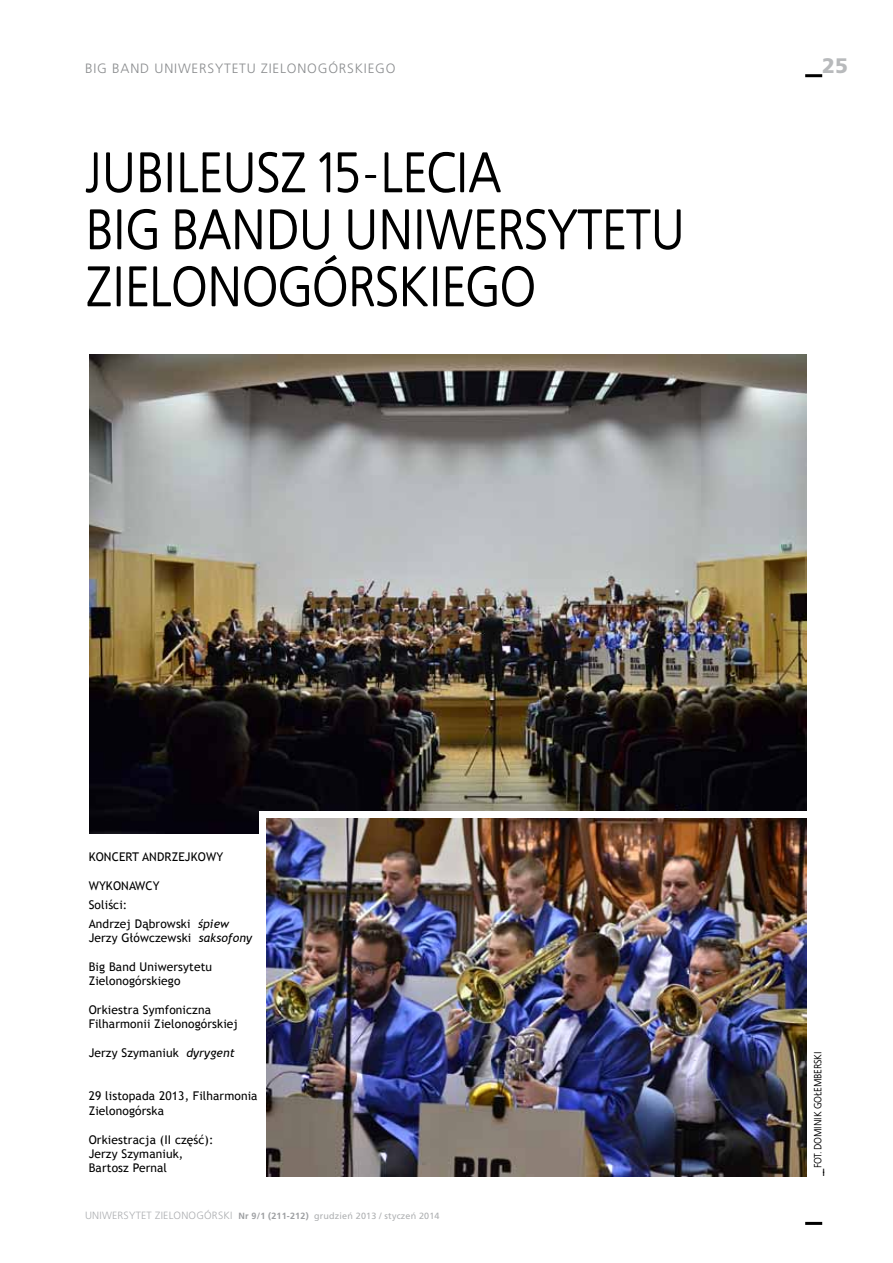
<style>
.page{position:relative;width:893px;height:1263px;background:#fff}
.page>*{position:absolute;margin:0;border:0;box-sizing:border-box;transform-origin:0 0}
.t1{font:57px/57px "EFN Bureau OT";letter-spacing:-.01em;color:#000}
.t2{font:900 21px "Frutiger LT Pro";color:#b8babc}
.t3{font:300 13.5px "Frutiger LT Pro";color:#8a8c8e}
.t4{font:12px/14.4px "Trebuchet MS";letter-spacing:.01em;color:#000}
.t5{font:300 10.5px "Frutiger LT Pro";letter-spacing:.02em;color:#acaeb1}
.t6{font:10.5px "EFN Bureau OT";color:#000}
.s1{font-style:italic}
.s2{font-weight:700;font-size:9px;color:#9d9fa2}
.s3{font-weight:400;font-size:9px;color:#aeb0b2}
.s4{font-weight:700}
</style>
<div class="page">
<hr style="left:805px;top:74px;width:17px;height:3px;background:#000">
<hr style="left:805px;top:1222px;width:17px;height:3px;background:#000">
<img style="left:90px;top:355px;width:716px;height:478px">
<div style="left:260px;top:811px;width:565px;height:81px;background:#fff"></div>
<img style="left:267px;top:819px;width:539px;height:357px">
<p class="t3" style="left:85px;top:61px;width:79px">BIG BAND UNIWERSYTETU</p>
<p class="t3" style="left:261px;top:61px;width:10px">ZIELONOGÓRSKIEGO</p>
<h1 class="t1" style="left:85px;top:145px;width:601px">JUBILEUSZ 15-LECIA<br>BIG BANDU U NIWERSYTETU<br>ZIELONOGÓRSKIEGO</h1>
<h2 class="t2" style="left:822px;top:53px;width:27px">25</h2>
<p class="t4" style="left:89px;top:850px;width:136px">Koncert Andrzejkowy</p>
<p class="t4" style="left:89px;top:877px;width:142px;line-height:18.6px">Wykonawcy<br>Soliści:<br>Andrzej Dąbrowski <span class="s1">śpiew</span></p>
<p class="t4" style="left:89px;top:931px;width:165px">Jerzy Główczewski <span class="s1">saksofony</span></p>
<p class="t4" style="left:89px;top:959px;width:125px">Big Band Uniwersytetu<br>Zielonogórskiego</p>
<p class="t4" style="left:89px;top:1003px;width:151px">Orkiestra Symfoniczna<br>Filharmonii Zielonogórskiej</p>
<p class="t4" style="left:89px;top:1046px;width:148px">Jerzy Szymaniuk <span class="s1">dyrygent</span></p>
<p class="t4" style="left:89px;top:1089px;width:170px">29 listopada 2013, Filharmonia<br>Zielonogórska</p>
<p class="t4" style="left:89px;top:1132px;width:126px">Orkiestracja (II część):<br>Jerzy Szymaniuk,<br>Bartosz Pernal</p>
<p class="t5" style="left:85px;top:1209px;width:356px">UNIWERSYTET ZIELONOGÓRSKI <span class="s2">Nr 9/1 (211-212)</span> <span class="s3">grudzień 2013 / styczeń 2014</span></p>
<p class="t6" style="left:812px;top:1176px;width:126px;rotate:-90deg"><span class="s4">__</span> FOT. DOMINIK GOŁEMBERSKI</p>
</div>
